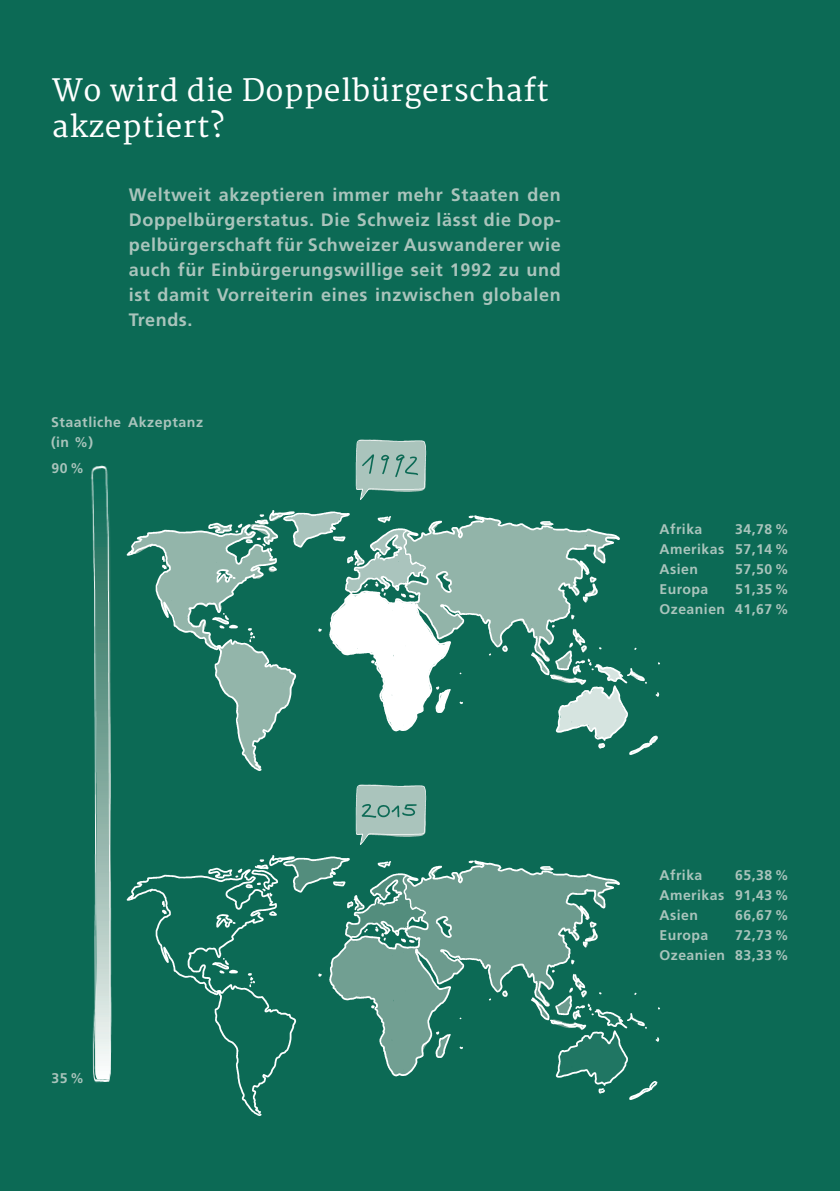
<style>
.page{position:relative;width:840px;height:1191px;background:#fff}
.page>*{position:absolute;margin:0;border:0;box-sizing:border-box;transform-origin:0 0}
.Zwischentitel{font:30px/36px "Merriweather";letter-spacing:.015em;color:#fff}
.Beschrieb{font:700 18px/25px "Frutiger LT Std";letter-spacing:.035em;color:#aac4bc;text-align:justify}
.t1{font:700 14px/20px "Frutiger LT Std";letter-spacing:.035em;color:#aac4bc;text-align:justify}
</style>
<div class="page">
<div style="left:0;top:0;width:839px;height:1191px;background:#0c6a55"></div>
<img style="left:126px;top:510px;width:534px;height:261px">
<img style="left:320px;top:439px;width:123px;height:84px">
<img style="left:91px;top:465px;width:20px;height:364px">
<img style="left:92px;top:829px;width:568px;height:287px">
<img style="left:320px;top:761px;width:123px;height:107px">
<h2 class="Zwischentitel" style="left:52px;top:74px;width:497px">Wo wird die Doppelbürgerschaft akzeptiert?</h2>
<p class="Beschrieb" style="left:129px;top:182px;width:433px">Weltweit akzeptieren immer mehr Staaten den Doppelbürgerstatus. Die Schweiz lässt die Dop&shy;pelbürgerschaft für Schweizer Auswanderer wie auch für Einbürgerungswillige seit 1992 zu und ist damit Vorreiterin eines inzwischen globalen Trends.</p>
<p class="t1" style="left:51px;top:412px;width:153px">Staatliche Akzeptanz (in %)</p>
<p class="t1" style="left:51px;top:458px;width:34px">90%</p>
<p class="t1" style="left:659px;top:519px;width:44px">Afrika</p>
<p class="t1" style="left:659px;top:519px;width:131px;text-indent:76px">34,78 % Amerikas 57,14 % Asien</p>
<p class="t1" style="left:734px;top:559px;width:55px">57,50 %</p>
<p class="t1" style="left:659px;top:579px;width:131px;text-align:right">51,35 %<br>Ozeanien 41,67 %</p>
<p class="t1" style="left:659px;top:579px;width:50px">Europa</p>
<p class="t1" style="left:51px;top:1068px;width:34px">35%</p>
<p class="t1" style="left:659px;top:864px;width:44px">Afrika</p>
<p class="t1" style="left:659px;top:864px;width:131px;text-indent:76px">65,38 % Amerikas 91,43 % Asien</p>
<p class="t1" style="left:734px;top:904px;width:55px">66,67 %</p>
<p class="t1" style="left:659px;top:924px;width:131px;text-align:right">72,73 %<br>Ozeanien 83,33 %</p>
<p class="t1" style="left:659px;top:924px;width:50px">Europa</p>
</div>
